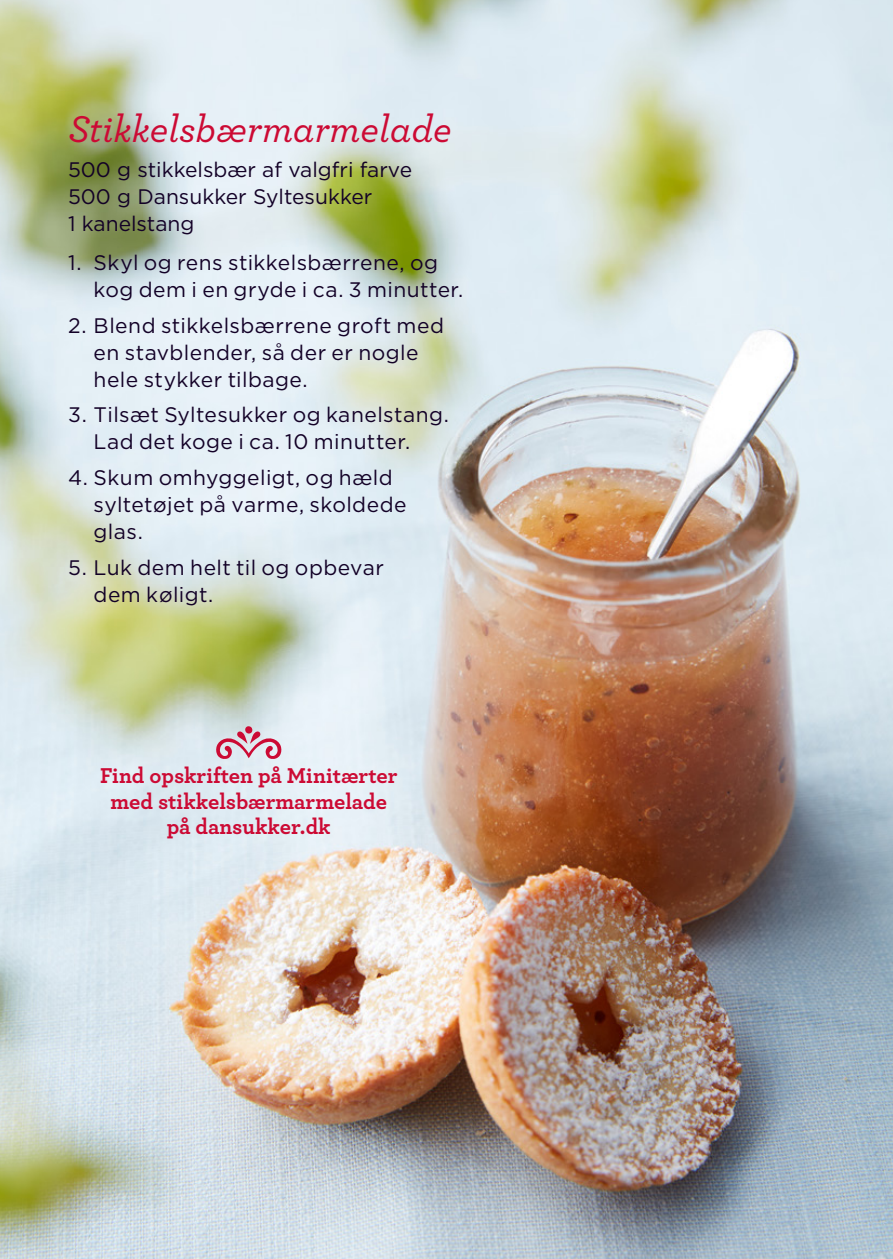
<style>
.page{position:relative;width:893px;height:1259px;background:#fff}
.page>*{position:absolute;margin:0;border:0;box-sizing:border-box;transform-origin:0 0}
.t1{font:italic 500 39px "Archer";color:#cc0a34}
.t2{font:700 22.5px/25.5px "Archer";color:#cc0a34;text-align:center}
.t3{font:21px/27px "Gotham";letter-spacing:.02em;color:#130127}
.t4{font:21px/27px "Gotham";color:#130127}
</style>
<div class="page">
<img style="left:0;top:0;width:893px;height:1259px">
<svg style="left:216px;top:731px;width:66px;height:28px"></svg>
<div style="left:245px;top:726px;width:7px;height:7px;background:#cc0a34;border-radius:50%"></div>
<hr style="left:0;top:0;width:1px;height:513px;background:#c0e5c9">
<h1 class="t1" style="left:68px;top:100px;width:385px">Stikkelsbærmarmelade</h1>
<p class="t4" style="left:68px;top:156px;width:346px">500 g stikkelsbær af valgfri farve<br>500 g Dansukker Syltesukker<br>1 kanelstang</p>
<p class="t3" style="left:94px;top:249px;width:371px;text-indent:-26px">1. Skyl og rens stikkelsbærrene, og kog dem i en gryde i ca. 3 minutter.</p>
<p class="t3" style="left:94px;top:311px;width:352px;text-indent:-26px">2. Blend stikkelsbærrene groft med en stavblender, så der er nogle hele stykker tilbage.</p>
<p class="t3" style="left:94px;top:401px;width:357px;text-indent:-26px">3. Tilsæt Syltesukker og kanelstang.<br>Lad det koge i ca. 10 minutter.</p>
<p class="t3" style="left:94px;top:463px;width:315px;text-indent:-26px">4. Skum omhyggeligt, og hæld syltetøjet på varme, skoldede glas.</p>
<p class="t3" style="left:94px;top:553px;width:292px;text-indent:-26px">5. Luk dem helt til og opbevar dem køligt.</p>
<p class="t2" style="left:100px;top:761px;width:299px">Find opskriften på Minitærter med stikkelsbærmarmelade på dansukker.dk</p>
</div>
